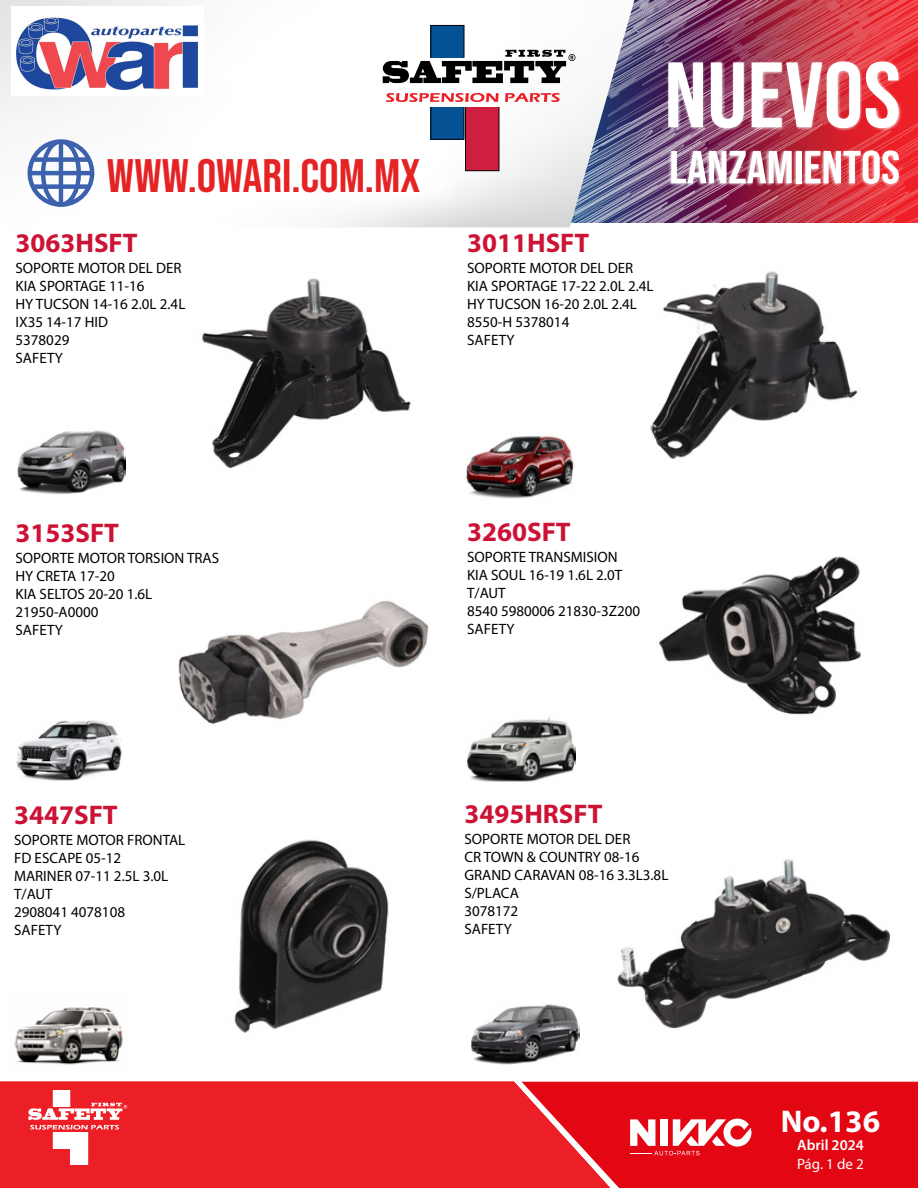
<style>
.page{position:relative;width:918px;height:1188px;background:#fff}
.page>*{position:absolute;margin:0;border:0;box-sizing:border-box;transform-origin:0 0}
.t1{font:92.4px "Bebas Neue";color:#fff;scale:1.09 1}
.t2{font:89.4px "Bebas";color:#fff}
.t3{font:46.8px "Bebas Neue";color:#e52224;scale:1.04 1}
.t4{font:46.2px "Bebas Neue";color:#fff;scale:1.08 1}
.t5{font:44.7px "Bebas";color:#fff}
.t6{font:700 31.5px "Myriad Pro";color:#fff}
.t7{font:700 27px "Myriad Pro";color:#cc1335}
.t8{font:15px/18px "Myriad Pro";color:#000}
.t9{font:600 15px "Myriad Pro";color:#fff}
.t10{font:15px "Myriad Pro";color:#fff}
</style>
<div class="page">
<img style="left:234px;top:839px;width:155px;height:194px">
<img style="left:650px;top:271px;width:208px;height:188px">
<img style="left:178px;top:600px;width:251px;height:125px">
<img style="left:659px;top:556px;width:202px;height:159px">
<img style="left:564px;top:859px;width:354px;height:223px">
<img style="left:202px;top:278px;width:209px;height:190px">
<img style="left:17px;top:430px;width:109px;height:65px">
<img style="left:466px;top:436px;width:108px;height:63px">
<img style="left:16px;top:720px;width:106px;height:61px">
<img style="left:467px;top:716px;width:109px;height:66px">
<img style="left:14px;top:1007px;width:109px;height:58px">
<img style="left:471px;top:995px;width:108px;height:72px">
<svg style="left:610px;top:1082px;width:308px;height:106px;background:#e41723"></svg>
<svg style="left:843px;top:0;width:59px;height:45px;background:#e7434b"></svg>
<img style="left:634px;top:0;width:209px;height:93px">
<svg style="left:0;top:0;width:634px;height:227px"></svg>
<img style="left:660px;top:45px;width:247px;height:48px">
<img style="left:11px;top:7px;width:193px;height:89px">
<svg style="left:28px;top:139px;width:66px;height:68px"></svg>
<svg style="left:0;top:1082px;width:610px;height:106px;background:#ea2026"></svg>
<img style="left:386px;top:93px;width:532px;height:130px">
<svg style="left:383px;top:25px;width:192px;height:58px"></svg>
<svg style="left:16px;top:1090px;width:111px;height:75px"></svg>
<h2 class="t2" style="left:574px;top:41px;width:232px">NUEVOS</h2>
<h3 class="t5" style="left:577px;top:132px;width:225px">LANZAMIENTOS</h3>
<h1 class="t1" style="left:664px;top:43px;width:219px">NUEVOS</h1>
<h3 class="t3" style="left:107px;top:149px;width:303px">WWW.OWARI.COM.MX</h3>
<h3 class="t4" style="left:669px;top:141px;width:215px">LANZAMIENTOS</h3>
<h3 class="t7" style="left:16px;top:226px;width:124px">3063HSFT</h3>
<p class="t8" style="left:16px;top:259px;width:171px">SOPORTE MOTOR DEL DER<br>KIA SPORTAGE 11-16<br>HY TUCSON 14-16 2.0L 2.4L<br>IX35 14-17 HID<br>5378029<br>SAFETY</p>
<h3 class="t7" style="left:16px;top:515px;width:105px">3153SFT</h3>
<p class="t8" style="left:16px;top:548px;width:205px">SOPORTE MOTOR TORSION TRAS<br>HY CRETA 17-20<br>KIA SELTOS 20-20 1.6L<br>21950-A0000<br>SAFETY</p>
<h3 class="t7" style="left:14px;top:798px;width:105px">3447SFT</h3>
<p class="t8" style="left:14px;top:831px;width:173px">SOPORTE MOTOR FRONTAL<br>FD ESCAPE 05-12<br>MARINER 07-11 2.5L 3.0L<br>T/AUT<br>2908041 4078108<br>SAFETY</p>
<h3 class="t7" style="left:467px;top:225px;width:124px">3011HSFT</h3>
<p class="t8" style="left:467px;top:259px;width:188px">SOPORTE MOTOR DEL DER<br>KIA SPORTAGE 17-22 2.0L 2.4L<br>HY TUCSON 16-20 2.0L 2.4L<br>8550-H 5378014<br>SAFETY</p>
<h3 class="t7" style="left:467px;top:515px;width:105px">3260SFT</h3>
<p class="t8" style="left:467px;top:548px;width:175px">SOPORTE TRANSMISION<br>KIA SOUL 16-19 1.6L 2.0T<br>T/AUT<br>8540 5980006 21830-3Z200<br>SAFETY</p>
<h3 class="t7" style="left:464px;top:797px;width:140px">3495HRSFT</h3>
<p class="t8" style="left:464px;top:830px;width:205px">SOPORTE MOTOR DEL DER<br>CR TOWN &amp; COUNTRY 08-16<br>GRAND CARAVAN 08-16 3.3L3.8L<br>S/PLACA<br>3078172<br>SAFETY</p>
<h3 class="t6" style="left:781px;top:1101px;width:101px">No.136</h3>
<p class="t10" style="left:797px;top:1155px;width:68px">Pág. 1 de 2</p>
<p class="t9" style="left:797px;top:1135px;width:68px">Abril 2024</p>
</div>
